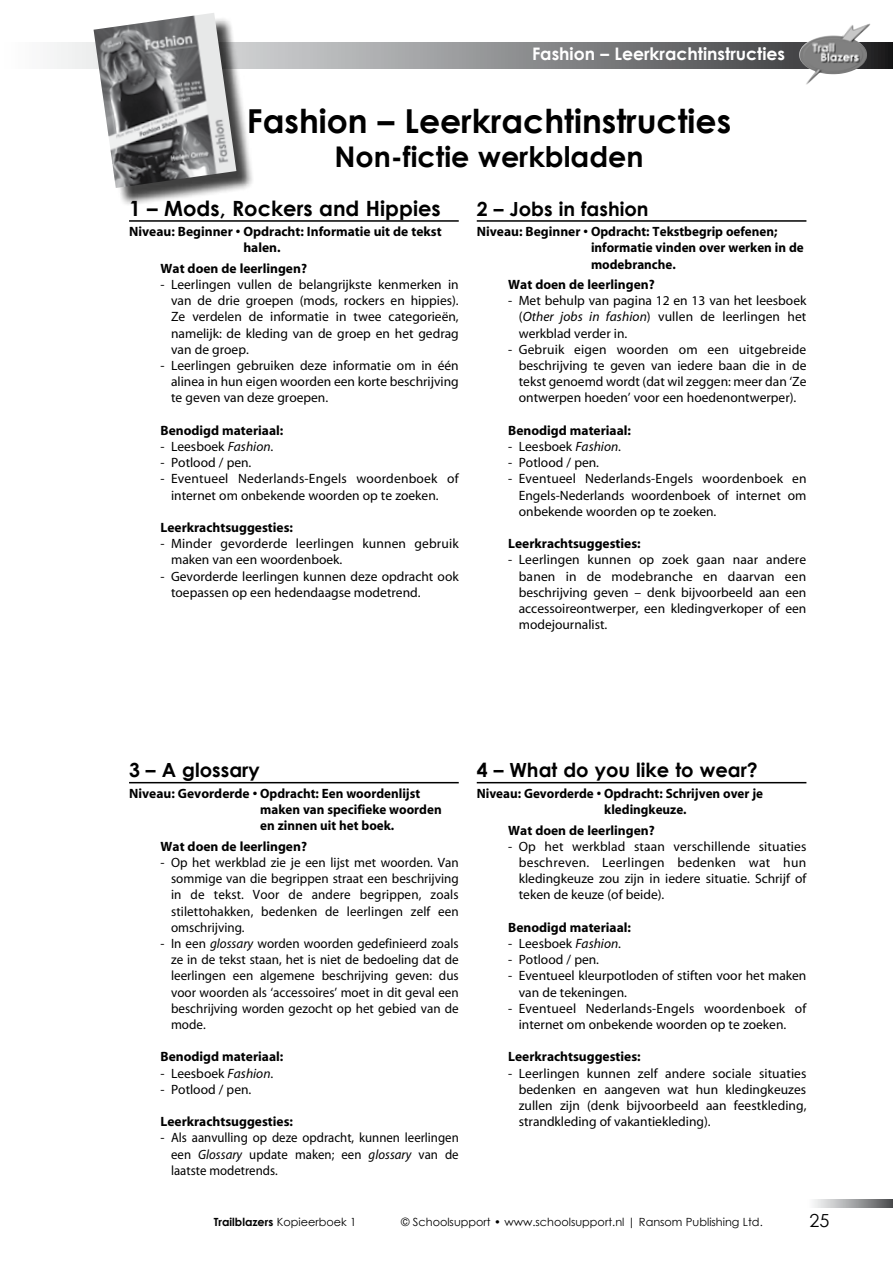
<style>
.page{position:relative;width:893px;height:1263px;background:#fff}
.page>*{position:absolute;margin:0;border:0;box-sizing:border-box;transform-origin:0 0}
.t1{font:700 33px "Century Gothic";color:#000}
.t2{font:700 28.5px "Century Gothic";color:#000}
.t3{font:700 21px "Century Gothic";color:#000}
.t4{font:700 19.5px "Century Gothic";color:#000}
.t5{font:18px "Century Gothic";color:#000}
.t6{font:700 17.25px "Century Gothic";color:#fff}
.t7{font:13.5px/16.2px "Myriad";color:#000;text-align:justify}
.t8{font:700 13.5px/16.2px "Myriad";color:#000}
.t9{font:11.25px "Century Gothic";color:#000}
.t10{font:700 11.25px "Century Gothic";color:#000}
.s1{font-style:italic}
.s2{font-weight:400}
</style>
<div class="page">
<svg style="left:54px;top:43px;width:839px;height:25px;background:#8b8c8e"></svg>
<img style="left:827px;top:23px;width:43px;height:13px">
<div style="left:96px;top:15px;width:158px;height:191px;background:#000;opacity:.75"></div>
<img style="left:94px;top:13px;width:142px;height:175px">
<hr style="left:129px;top:220px;width:330px;height:2px;background:#000">
<hr style="left:129px;top:782px;width:330px;height:1px;background:#000">
<hr style="left:477px;top:220px;width:329px;height:2px;background:#000">
<hr style="left:477px;top:782px;width:329px;height:1px;background:#000">
<svg style="left:813px;top:1199px;width:80px;height:9px"></svg>
<p class="t6" style="left:532px;top:42px;width:255px">Fashion – Leerkrachtinstructies</p>
<h1 class="t1" style="left:247px;top:100px;width:486px">Fashion – Leerkrachtinstructies</h1>
<h2 class="t2" style="left:334px;top:138px;width:311px">Non-fictie werkbladen</h2>
<h3 class="t3" style="left:129px;top:195px;width:313px">1 – Mods, Rockers and Hippies</h3>
<p class="t8" style="left:243px;top:224px;width:200px;text-indent:-114px">Niveau: Beginner • Opdracht: Informatie uit de tekst halen.</p>
<p class="t8" style="left:161px;top:261px;width:148px">Wat doen de leerlingen?</p>
<p class="t7" style="left:171px;top:277px;width:289px;text-indent:-11px">- Leerlingen vullen de belangrijkste kenmerken in van de drie groepen (mods, rockers en hippies).<br>Ze verdelen de informatie in twee categorieën, namelijk: de kleding van de groep en het gedrag van de groep.</p>
<p class="t7" style="left:171px;top:358px;width:289px;text-indent:-11px">- Leerlingen gebruiken deze informatie om in één alinea in hun eigen woorden een korte beschrijving te geven van deze groepen.</p>
<p class="t8" style="left:161px;top:423px;width:124px">Benodigd materiaal:</p>
<p class="t7" style="left:161px;top:439px;width:114px">- Leesboek <span class="s1">Fashion</span>.</p>
<p class="t7" style="left:161px;top:455px;width:92px">- Potlood / pen.</p>
<p class="t7" style="left:171px;top:471px;width:289px;text-indent:-11px">- Eventueel Nederlands-Engels woordenboek of internet om onbekende woorden op te zoeken.</p>
<p class="t8" style="left:161px;top:520px;width:134px">Leerkrachtsuggesties:</p>
<p class="t7" style="left:171px;top:536px;width:289px;text-indent:-11px">- Minder gevorderde leerlingen kunnen gebruik maken van een woordenboek.</p>
<p class="t7" style="left:171px;top:569px;width:289px;text-indent:-11px">- Gevorderde leerlingen kunnen deze opdracht ook toepassen op een hedendaagse modetrend.</p>
<h3 class="t4" style="left:477px;top:196px;width:173px">2 – Jobs in fashion</h3>
<p class="t8" style="left:591px;top:224px;width:214px;text-indent:-114px">Niveau: Beginner • Opdracht: Tekstbegrip oefenen; informatie vinden over werken in de modebranche.</p>
<p class="t8" style="left:508px;top:277px;width:148px">Wat doen de leerlingen?</p>
<p class="t7" style="left:519px;top:293px;width:289px;text-indent:-11px">- Met behulp van pagina 12 en 13 van het leesboek (<span class="s1">Other jobs in fashion</span>) vullen de leerlingen het werkblad verder in.</p>
<p class="t7" style="left:519px;top:342px;width:289px;text-indent:-11px">- Gebruik eigen woorden om een uitgebreide beschrijving te geven van iedere baan die in de tekst genoemd wordt (dat wil zeggen: meer dan ‘Ze ontwerpen hoeden’ voor een hoedenontwerper).</p>
<p class="t8" style="left:508px;top:423px;width:124px">Benodigd materiaal:</p>
<p class="t7" style="left:508px;top:439px;width:114px">- Leesboek <span class="s1">Fashion</span>.</p>
<p class="t7" style="left:508px;top:455px;width:92px">- Potlood / pen.</p>
<p class="t7" style="left:519px;top:471px;width:289px;text-indent:-11px">- Eventueel Nederlands-Engels woordenboek en Engels-Nederlands woordenboek of internet om onbekende woorden op te zoeken.</p>
<p class="t8" style="left:508px;top:536px;width:134px">Leerkrachtsuggesties:</p>
<p class="t7" style="left:519px;top:552px;width:289px;text-indent:-11px">- Leerlingen kunnen op zoek gaan naar andere banen in de modebranche en daarvan een beschrijving geven – denk bijvoorbeeld aan een accessoireontwerper, een kledingverkoper of een modejournalist.</p>
<h3 class="t4" style="left:129px;top:758px;width:132px">3 – A glossary</h3>
<p class="t8" style="left:260px;top:786px;width:183px;text-indent:-131px">Niveau: Gevorderde • Opdracht: Een woordenlijst maken van specifieke woorden en zinnen uit het boek.</p>
<p class="t8" style="left:161px;top:838px;width:148px">Wat doen de leerlingen?</p>
<p class="t7" style="left:171px;top:855px;width:289px;text-indent:-10px">- Op het werkblad zie je een lijst met woorden. Van sommige van die begrippen straat een beschrijving in de tekst. Voor de andere begrippen, zoals stilettohakken, bedenken de leerlingen zelf een omschrijving.</p>
<p class="t7" style="left:171px;top:936px;width:289px;text-indent:-11px">- In een <span class="s1">glossary</span> worden woorden gedefinieerd zoals ze in de tekst staan, het is niet de bedoeling dat de leerlingen een algemene beschrijving geven: dus voor woorden als ‘accessoires’ moet in dit geval een beschrijving worden gezocht op het gebied van de mode.</p>
<p class="t8" style="left:161px;top:1049px;width:124px">Benodigd materiaal:</p>
<p class="t7" style="left:161px;top:1065px;width:114px">- Leesboek <span class="s1">Fashion</span>.</p>
<p class="t7" style="left:161px;top:1082px;width:92px">- Potlood / pen.</p>
<p class="t8" style="left:161px;top:1114px;width:134px">Leerkrachtsuggesties:</p>
<p class="t7" style="left:171px;top:1130px;width:289px;text-indent:-10px">- Als aanvulling op deze opdracht, kunnen leerlingen een <span class="s1">Glossary</span> update maken; een <span class="s1">glossary</span> van de laatste modetrends.</p>
<h3 class="t4" style="left:477px;top:758px;width:283px">4 – What do you like to wear?</h3>
<p class="t8" style="left:604px;top:786px;width:160px;text-indent:-127px">Niveau: Gevorderde • Opdracht: Schrijven over je kledingkeuze.</p>
<p class="t8" style="left:508px;top:822px;width:148px">Wat doen de leerlingen?</p>
<p class="t7" style="left:519px;top:839px;width:289px;text-indent:-11px">- Op het werkblad staan verschillende situaties beschreven. Leerlingen bedenken wat hun kledingkeuze zou zijn in iedere situatie. Schrijf of teken de keuze (of beide).</p>
<p class="t8" style="left:508px;top:919px;width:124px">Benodigd materiaal:</p>
<p class="t7" style="left:508px;top:936px;width:114px">- Leesboek <span class="s1">Fashion</span>.</p>
<p class="t7" style="left:508px;top:952px;width:92px">- Potlood / pen.</p>
<p class="t7" style="left:519px;top:968px;width:289px;text-indent:-11px">- Eventueel kleurpotloden of stiften voor het maken van de tekeningen.</p>
<p class="t7" style="left:519px;top:1001px;width:289px;text-indent:-11px">- Eventueel Nederlands-Engels woordenboek of internet om onbekende woorden op te zoeken.</p>
<p class="t8" style="left:508px;top:1049px;width:134px">Leerkrachtsuggesties:</p>
<p class="t7" style="left:519px;top:1065px;width:289px;text-indent:-11px">- Leerlingen kunnen zelf andere sociale situaties bedenken en aangeven wat hun kledingkeuzes zullen zijn (denk bijvoorbeeld aan feestkleding, strandkleding of vakantiekleding).</p>
<p class="t10" style="left:214px;top:1215px;width:144px">Trailblazers <span class="s2">Kopieerboek 1</span></p>
<p class="t9" style="left:401px;top:1215px;width:363px">© Schoolsupport • www.schoolsupport.nl | Ransom Publishing Ltd.</p>
<h3 class="t5" style="left:809px;top:1209px;width:21px">25</h3>
</div>
